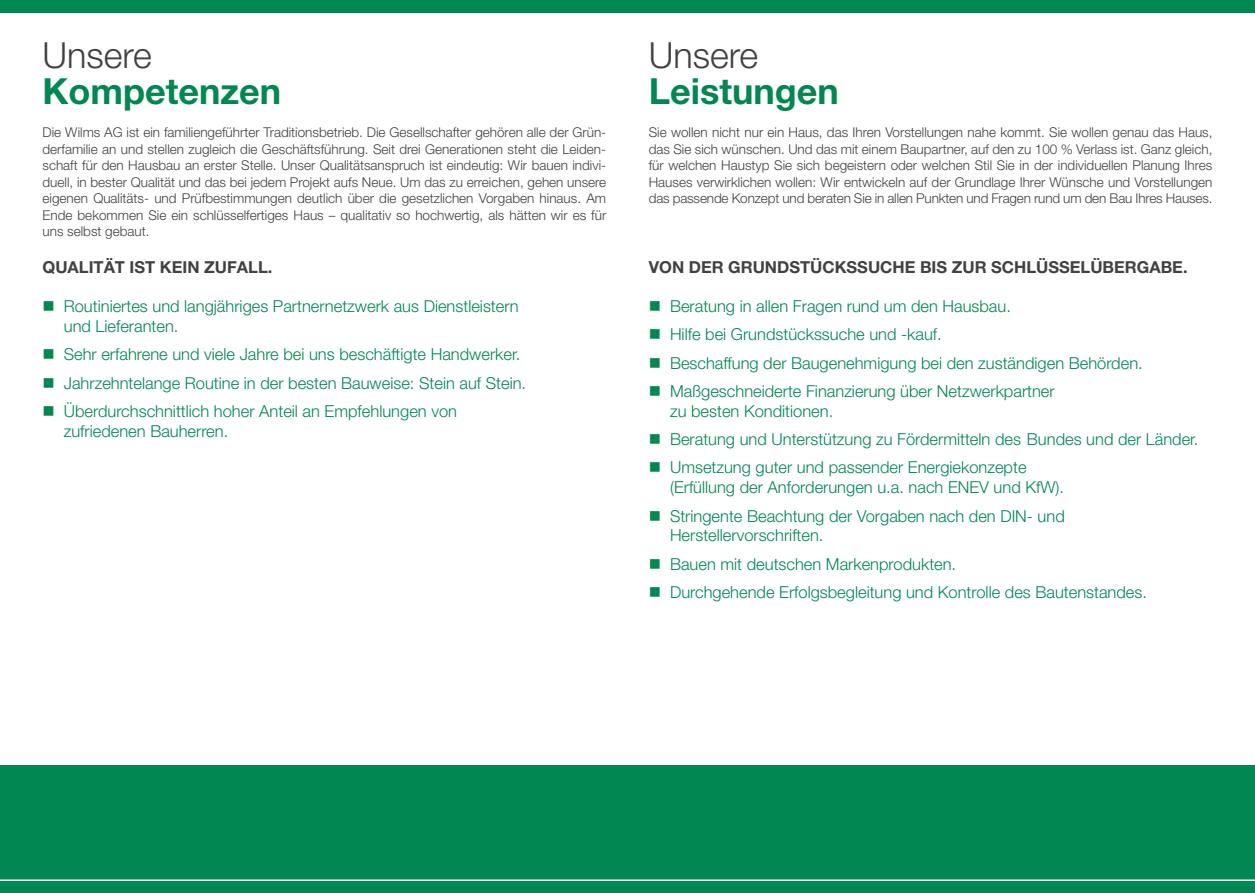
<style>
.page{position:relative;width:1255px;height:893px;background:#fff}
.page>*{position:absolute;margin:0;border:0;box-sizing:border-box;transform-origin:0 0}
.t1{font:700 36px "Helvetica Neue LT Pro";color:#008752}
.t2{font:300 36px "Helvetica Neue LT Pro";color:#414042}
.t3{font:300 16.5px/19.8px "Helvetica Neue LT Pro";color:#008752}
.t4{font:700 16.5px "Helvetica Neue LT Pro";color:#414042}
.t5{font:300 13.5px/16.5px "Helvetica Neue LT Pro";letter-spacing:-.005em;color:#414042;text-align:justify}
</style>
<div class="page">
<div style="left:0;top:765px;width:1254px;height:128px;background:#008752"></div>
<hr style="left:0;top:879px;width:1254px;height:2px;background:#fff">
<div style="left:0;top:0;width:1254px;height:13px;background:#008752"></div>
<h1 class="t2" style="left:43px;top:33px;width:111px">Unsere</h1>
<h1 class="t1" style="left:43px;top:69px;width:240px">KOMPETENZEN</h1>
<p class="t5" style="left:43px;top:124px;width:565px">Die Wilms AG ist ein familiengeführter Traditionsbetrieb. Die Gesellschafter gehören alle der Grün&shy;derfamilie an und stellen zugleich die Geschäftsführung. Seit drei Generationen steht die Leiden&shy;schaft für den Hausbau an erster Stelle. Unser Qualitätsanspruch ist eindeutig: Wir bauen indivi&shy;duell, in bester Qualität und das bei jedem Projekt aufs Neue. Um das zu erreichen, gehen unsere eigenen Qualitäts- und Prüfbestimmungen deutlich über die gesetzlichen Vorgaben hinaus. Am Ende bekommen Sie ein schlüsselfertiges Haus – qualitativ so hochwertig, als hätten wir es für uns selbst gebaut.</p>
<p class="t4" style="left:43px;top:256px;width:231px">QUALITÄT IST KEIN ZUFALL.</p>
<p class="t3" style="left:64px;top:296px;width:456px;text-indent:-21px">■ Routiniertes und langjähriges Partnernetzwerk aus Dienstleistern und Lieferanten.</p>
<p class="t3" style="left:43px;top:344px;width:479px">■ Sehr erfahrene und viele Jahre bei uns beschäftigte Handwerker.</p>
<p class="t3" style="left:43px;top:372px;width:485px">■ Jahrzehntelange Routine in der besten Bauweise: Stein auf Stein.</p>
<p class="t3" style="left:64px;top:401px;width:395px;text-indent:-21px">■ Überdurchschnittlich hoher Anteil an Empfehlungen von zufriedenen Bauherren.</p>
<h1 class="t2" style="left:648px;top:33px;width:111px">Unsere</h1>
<h1 class="t1" style="left:648px;top:69px;width:192px">LEISTUNGEN</h1>
<p class="t5" style="left:648px;top:124px;width:565px">Sie wollen nicht nur ein Haus, das Ihren Vorstellungen nahe kommt. Sie wollen genau das Haus, das Sie sich wünschen. Und das mit einem Baupartner, auf den zu 100 % Verlass ist. Ganz gleich, für welchen Haustyp Sie sich begeistern oder welchen Stil Sie in der individuellen Planung Ihres Hauses verwirklichen wollen: Wir entwickeln auf der Grundlage Ihrer Wünsche und Vorstellungen das passende Konzept und beraten Sie in allen Punkten und Fragen rund um den Bau Ihres Hauses.</p>
<p class="t4" style="left:648px;top:256px;width:540px">VON DER GRUNDSTÜCKSSUCHE BIS ZUR SCHLÜSSELÜBERGABE.</p>
<p class="t3" style="left:648px;top:296px;width:364px">■ Beratung in allen Fragen rund um den Hausbau.</p>
<p class="t3" style="left:648px;top:324px;width:294px">■ Hilfe bei Grundstückssuche und -kauf.</p>
<p class="t3" style="left:648px;top:353px;width:495px">■ Beschaffung der Baugenehmigung bei den zuständigen Behörden.</p>
<p class="t3" style="left:670px;top:381px;width:386px;text-indent:-21px">■ Maßgeschneiderte Finanzierung über Netzwerkpartner zu besten Konditionen.</p>
<p class="t3" style="left:648px;top:429px;width:551px">■ Beratung und Unterstützung zu Fördermitteln des Bundes und der Länder.</p>
<p class="t3" style="left:670px;top:457px;width:395px;text-indent:-21px">■ Umsetzung guter und passender Energiekonzepte (Erfüllung der Anforderungen u.a. nach ENEV und KfW).</p>
<p class="t3" style="left:670px;top:505px;width:396px;text-indent:-21px">■ Stringente Beachtung der Vorgaben nach den DIN- und<br>Herstellervorschriften.</p>
<p class="t3" style="left:648px;top:553px;width:309px">■ Bauen mit deutschen Markenprodukten.</p>
<p class="t3" style="left:648px;top:582px;width:500px">■ Durchgehende Erfolgsbegleitung und Kontrolle des Bautenstandes.</p>
</div>
